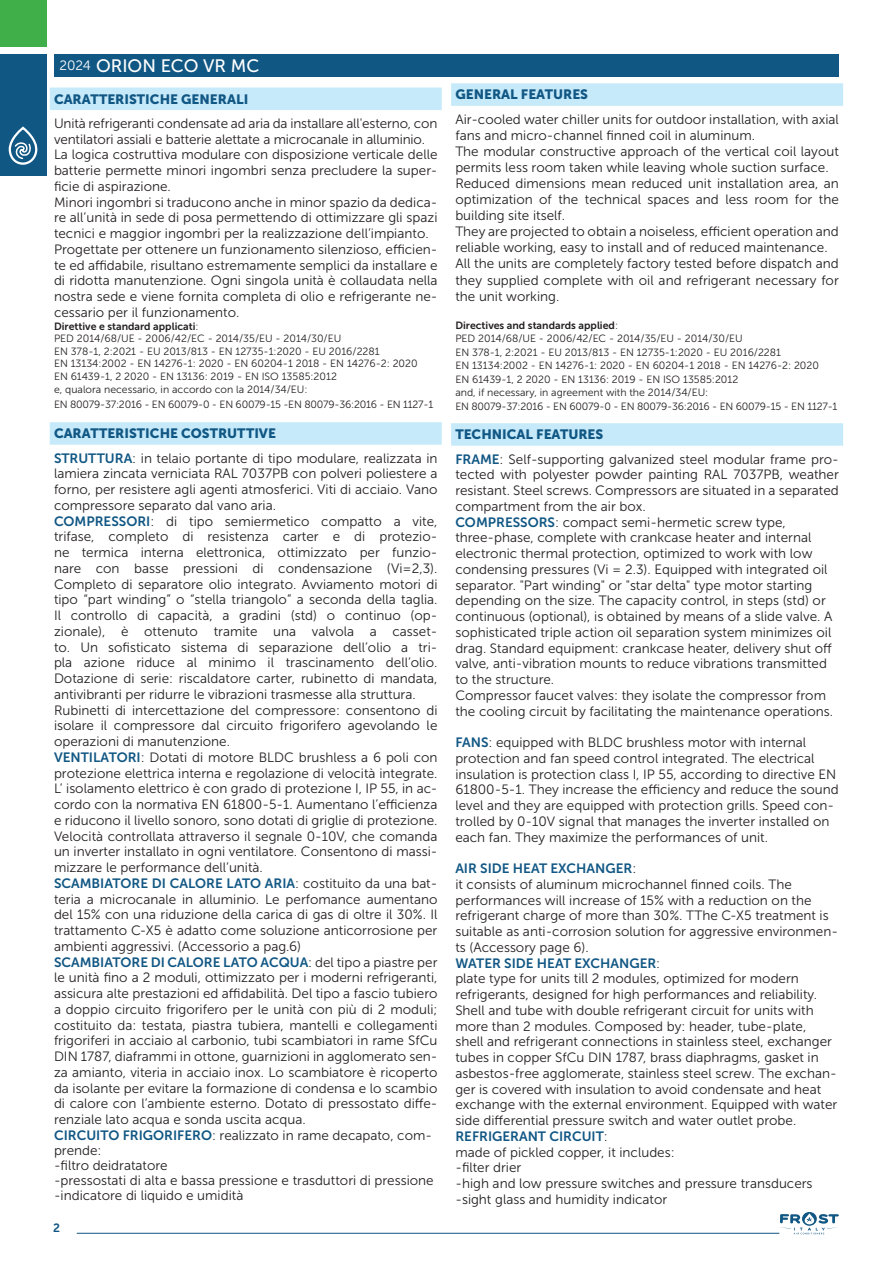
<style>
.page{position:relative;width:893px;height:1263px;background:#fff}
.page>*{position:absolute;margin:0;border:0;box-sizing:border-box;transform-origin:0 0}
.TITOLO_SCHEDA{font:18px "Museo Sans 500";color:#fff}
.TESTO{font:13.5px/15.8px "Museo Sans 300";color:#231f20;text-align:justify}
.TITOLETTO_con_fascia{font:13.5px "Museo Sans 900";color:#115784}
.ANNO{font:13.5px "Museo Sans 300";color:#fff}
.TESTO-2{font:12px "Museo Sans 700";color:#115784}
.TESTO-3{font:10.5px/13.5px "Museo Sans 300";color:#231f20}
.TESTO-4{font:10.5px "Museo Sans 300";letter-spacing:-.02em;color:#231f20}
.s1{font-family:"Museo Sans 700"}
.s2{font-family:"Museo Sans 700";color:#115784}
</style>
<div class="page">
<div style="left:54px;top:54px;width:785px;height:22px;background:#115784"></div>
<svg style="left:779px;top:1212px;width:60px;height:22px"></svg>
<hr style="left:77px;top:1233px;width:702px;height:1px;background:#115784">
<div style="left:50px;top:88px;width:392px;height:22px;background:#c6eafa"></div>
<div style="left:50px;top:422px;width:392px;height:23px;background:#c6eafa"></div>
<div style="left:451px;top:83px;width:392px;height:23px;background:#c6eafa"></div>
<div style="left:451px;top:423px;width:392px;height:23px;background:#c6eafa"></div>
<div style="left:0;top:54px;width:47px;height:121px;background:#115784"></div>
<svg style="left:8px;top:128px;width:28px;height:37px"></svg>
<div style="left:0;top:0;width:47px;height:47px;background:#40ae49"></div>
<p class="ANNO" style="left:60px;top:58px;width:33px">2024</p>
<p class="TITOLO_SCHEDA" style="left:96px;top:55px;width:165px">ORION ECO VR MC</p>
<p class="TITOLETTO_con_fascia" style="left:54px;top:91px;width:196px">CARATTERISTICHE GENERALI</p>
<p class="TESTO" style="left:54px;top:116px;width:385px">Unità refrigeranti condensate ad aria da installare all'esterno, con ventilatori assiali e batterie alettate a microcanale in alluminio.</p>
<p class="TESTO" style="left:54px;top:147px;width:385px">La logica costruttiva modulare con disposizione verticale delle batterie permette minori ingombri senza precludere la super&shy;ficie di aspirazione.</p>
<p class="TESTO" style="left:54px;top:194px;width:385px">Minori ingombri si traducono anche in minor spazio da dedica&shy;re all’unità in sede di posa permettendo di ottimizzare gli spazi tecnici e maggior ingombri per la realizzazione dell’impianto.</p>
<p class="TESTO" style="left:54px;top:242px;width:385px">Progettate per ottenere un funzionamento silenzioso, efficien&shy;te ed affidabile, risultano estremamente semplici da installare e di ridotta manutenzione. Ogni singola unità è collaudata nella nostra sede e viene fornita completa di olio e refrigerante ne&shy;cessario per il funzionamento.</p>
<p class="TESTO-3" style="left:54px;top:320px;width:365px;line-height:12.6px"><span class="s1">Direttive e standard applicati</span>:<br>PED 2014/68/UE - 2006/42/EC - 2014/35/EU - 2014/30/EU<br>EN 378-1, 2:2021 - EU 2013/813 - EN 12735-1:2020 - EU 2016/2281<br>EN 13134:2002 - EN 14276-1: 2020 - EN 60204-1 2018 - EN 14276-2: 2020</p>
<p class="TESTO-3" style="left:54px;top:370px;width:284px;line-height:12.6px">EN 61439-1, 2 2020 - EN 13136: 2019 - EN ISO 13585:2012 e, qualora necessario, in accordo con la 2014/34/EU:</p>
<p class="TESTO-4" style="left:54px;top:399px;width:381px">EN 80079-37:2016 - EN 60079-0 - EN 60079-15 -EN 80079-36:2016 - EN 1127-1</p>
<p class="TITOLETTO_con_fascia" style="left:54px;top:426px;width:223px">CARATTERISTICHE COSTRUTTIVE</p>
<p class="TESTO" style="left:54px;top:450px;width:385px"><span class="s2">STRUTTURA</span>: in telaio portante di tipo modulare, realizzata in lamiera zincata verniciata RAL 7037PB con polveri poliestere a forno, per resistere agli agenti atmosferici. Viti di acciaio. Vano compressore separato dal vano aria.</p>
<p class="TESTO" style="left:54px;top:513px;width:385px"><span class="s2">COMPRESSORI</span>: di tipo semiermetico compatto a vite, trifase, completo di resistenza carter e di protezio&shy;ne termica interna elettronica, ottimizzato per funzio&shy;nare con basse pressioni di condensazione (Vi=2,3).<br>Completo di separatore olio integrato. Avviamento motori di tipo “part winding” o “stella triangolo” a seconda della taglia.<br>Il controllo di capacità, a gradini (std) o continuo (op&shy;zionale), è ottenuto tramite una valvola a casset&shy;to. Un sofisticato sistema di separazione dell’olio a tri&shy;pla azione riduce al minimo il trascinamento dell’olio.<br>Dotazione di serie: riscaldatore carter, rubinetto di mandata, antivibranti per ridurre le vibrazioni trasmesse alla struttura.</p>
<p class="TESTO" style="left:54px;top:702px;width:385px">Rubinetti di intercettazione del compressore: consentono di isolare il compressore dal circuito frigorifero agevolando le operazioni di manutenzione.</p>
<p class="TESTO" style="left:54px;top:749px;width:385px"><span class="s2">VENTILATORI</span>: Dotati di motore BLDC brushless a 6 poli con protezione elettrica interna e regolazione di velocità integrate.<br>L’ isolamento elettrico è con grado di protezione I, IP 55, in ac&shy;cordo con la normativa EN 61800-5-1. Aumentano l’efficienza e riducono il livello sonoro, sono dotati di griglie di protezione.<br>Velocità controllata attraverso il segnale 0-10V, che comanda un inverter installato in ogni ventilatore. Consentono di massi&shy;mizzare le performance dell’unità.</p>
<p class="TESTO" style="left:54px;top:875px;width:385px"><span class="s2">SCAMBIATORE DI CALORE LATO ARIA</span>: costituito da una bat&shy;teria a microcanale in alluminio. Le perfomance aumentano del 15% con una riduzione della carica di gas di oltre il 30%. Il trattamento C-X5 è adatto come soluzione anticorrosione per ambienti aggressivi. (Accessorio a pag.6)</p>
<p class="TESTO" style="left:54px;top:954px;width:385px"><span class="s2">SCAMBIATORE DI CALORE LATO ACQUA</span>: del tipo a piastre per le unità fino a 2 moduli, ottimizzato per i moderni refrigeranti, assicura alte prestazioni ed affidabilità. Del tipo a fascio tubiero a doppio circuito frigorifero per le unità con più di 2 moduli; costituito da: testata, piastra tubiera, mantelli e collegamenti frigoriferi in acciaio al carbonio, tubi scambiatori in rame SfCu DIN 1787, diaframmi in ottone, guarnizioni in agglomerato sen&shy;za amianto, viteria in acciaio inox. Lo scambiatore è ricoperto da isolante per evitare la formazione di condensa e lo scambio di calore con l’ambiente esterno. Dotato di pressostato diffe&shy;renziale lato acqua e sonda uscita acqua.</p>
<p class="TESTO" style="left:54px;top:1128px;width:381px;line-height:15px;text-align:left"><span class="s2">CIRCUITO FRIGORIFERO</span>: realizzato in rame decapato, com&shy;prende:<br>-filtro deidratatore<br>-pressostati di alta e bassa pressione e trasduttori di pressione -indicatore di liquido e umidità</p>
<p class="TESTO-2" style="left:53px;top:1221px;width:8px">2</p>
<p class="TITOLETTO_con_fascia" style="left:455px;top:87px;width:134px">GENERAL FEATURES</p>
<p class="TESTO" style="left:455px;top:111px;width:385px">Air-cooled water chiller units for outdoor installation, with axial fans and micro-channel finned coil in aluminum.</p>
<p class="TESTO" style="left:455px;top:144px;width:385px">The modular constructive approach of the vertical coil layout permits less room taken while leaving whole suction surface.</p>
<p class="TESTO" style="left:455px;top:176px;width:385px">Reduced dimensions mean reduced unit installation area, an optimization of the technical spaces and less room for the building site itself.</p>
<p class="TESTO" style="left:455px;top:224px;width:385px">They are projected to obtain a noiseless, efficient operation and reliable working, easy to install and of reduced maintenance.</p>
<p class="TESTO" style="left:455px;top:256px;width:385px">All the units are completely factory tested before dispatch and they supplied complete with oil and refrigerant necessary for the unit working.</p>
<p class="TESTO-3" style="left:455px;top:319px;width:365px"><span class="s1">Directives and standards applied</span>:<br>PED 2014/68/UE - 2006/42/EC - 2014/35/EU - 2014/30/EU<br>EN 378-1, 2:2021 - EU 2013/813 - EN 12735-1:2020 - EU 2016/2281<br>EN 13134:2002 - EN 14276-1: 2020 - EN 60204-1 2018 - EN 14276-2: 2020</p>
<p class="TESTO-3" style="left:455px;top:373px;width:384px">EN 61439-1, 2 2020 - EN 13136: 2019 - EN ISO 13585:2012<br>and, if necessary, in agreement with the 2014/34/EU:<br>EN 80079-37:2016 - EN 60079-0 - EN 80079-36:2016 - EN 60079-15 - EN 1127-1</p>
<p class="TITOLETTO_con_fascia" style="left:455px;top:427px;width:150px">TECHNICAL FEATURES</p>
<p class="TESTO" style="left:455px;top:451px;width:385px"><span class="s2">FRAME</span>: Self-supporting galvanized steel modular frame pro&shy;tected with polyester powder painting RAL 7037PB, weather resistant. Steel screws. Compressors are situated in a separated compartment from the air box.</p>
<p class="TESTO" style="left:455px;top:514px;width:379px;text-align:left"><span class="s2">COMPRESSORS</span>: compact semi-hermetic screw type, three-phase, complete with crankcase heater and internal electronic thermal protection, optimized to work with low condensing pressures (Vi = 2.3). Equipped with integrated oil separator. "Part winding" or "star delta" type motor starting depending on the size. The capacity control, in steps (std) or continuous (optional), is obtained by means of a slide valve. A sophisticated triple action oil separation system minimizes oil drag. Standard equipment: crankcase heater, delivery shut off valve, anti-vibration mounts to reduce vibrations transmitted to the structure.</p>
<p class="TESTO" style="left:455px;top:687px;width:379px">Compressor faucet valves: they isolate the compressor from the cooling circuit by facilitating the maintenance operations.</p>
<p class="TESTO" style="left:455px;top:735px;width:385px;text-align:left"><span class="s2">FANS</span>: equipped with BLDC brushless motor with internal protection and fan speed control integrated. The electrical insulation is protection class I, IP 55, according to directive EN 61800-5-1. They increase the efficiency and reduce the sound level and they are equipped with protection grills. Speed con&shy;trolled by 0-10V signal that manages the inverter installed on each fan. They maximize the performances of unit.</p>
<p class="TESTO" style="left:455px;top:861px;width:384px;text-align:left"><span class="s2">AIR SIDE HEAT EXCHANGER</span>:<br>it consists of aluminum microchannel finned coils. The performances will increase of 15% with a reduction on the refrigerant charge of more than 30%. TThe C-X5 treatment is suitable as anti-corrosion solution for aggressive environmen&shy;ts (Accessory page 6).</p>
<p class="TESTO" style="left:455px;top:955px;width:383px;text-align:left"><span class="s2">WATER SIDE HEAT EXCHANGER</span>:<br>plate type for units till 2 modules, optimized for modern refrigerants, designed for high performances and reliability.<br>Shell and tube with double refrigerant circuit for units with more than 2 modules. Composed by: header, tube-plate, shell and refrigerant connections in stainless steel, exchanger tubes in copper SfCu DIN 1787, brass diaphragms, gasket in asbestos-free agglomerate, stainless steel screw. The exchan&shy;ger is covered with insulation to avoid condensate and heat exchange with the external environment. Equipped with water side differential pressure switch and water outlet probe.</p>
<p class="TESTO" style="left:455px;top:1128px;width:359px;text-align:left"><span class="s2">REFRIGERANT CIRCUIT</span>:<br>made of pickled copper, it includes:<br>-filter drier<br>-high and low pressure switches and pressure transducers -sight glass and humidity indicator</p>
</div>
